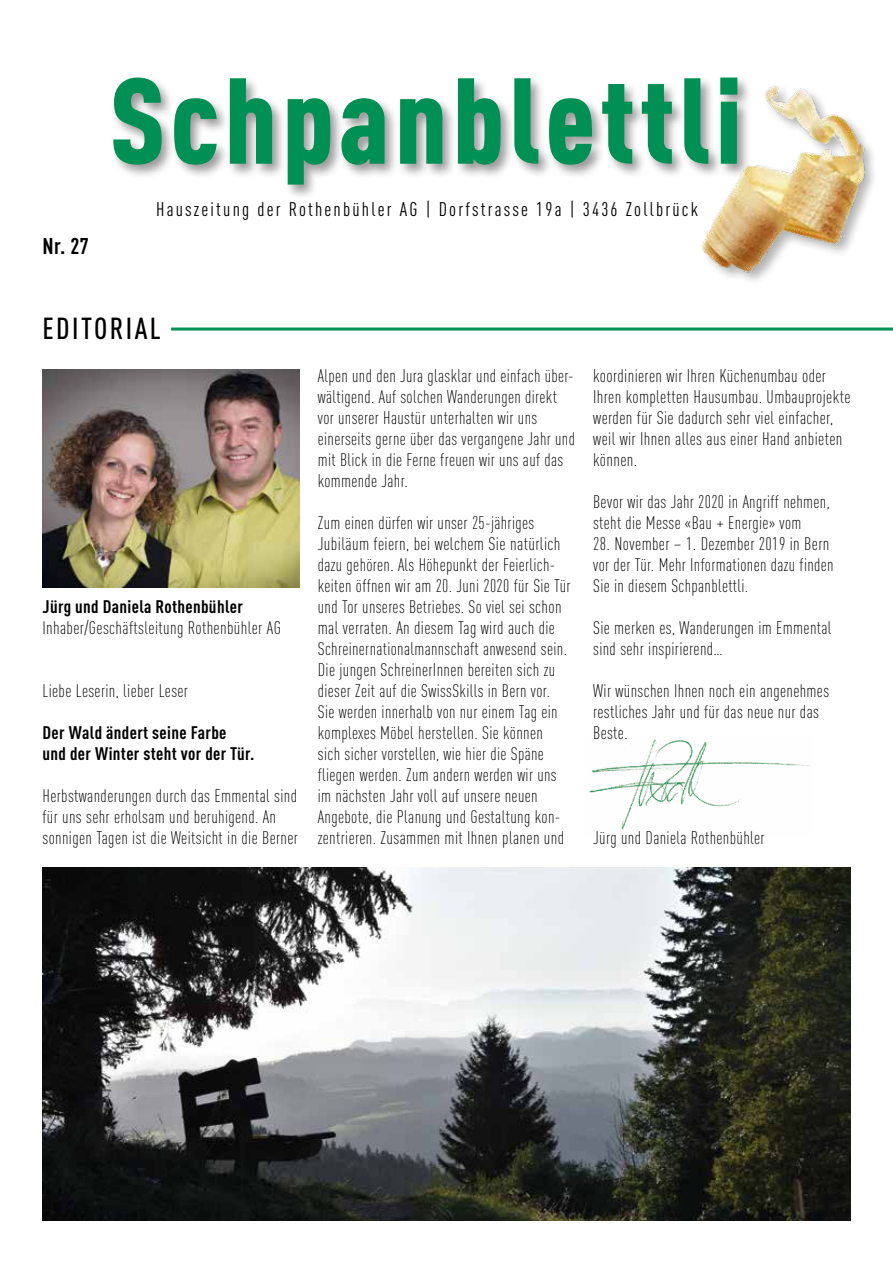
<style>
.page{position:relative;width:893px;height:1263px;background:#fff}
.page>*{position:absolute;margin:0;border:0;box-sizing:border-box;transform-origin:0 0}
.t1{font:900 condensed 120px "DIN Pro";letter-spacing:.04em;color:#008f54}
.t2{font:500 condensed 30px "DIN Pro";letter-spacing:.08em;color:#000}
.t3{font:700 condensed 22.5px "DIN Pro";color:#000}
.t4{font:condensed 19.5px "DIN Pro";letter-spacing:.115em;color:#000}
.t5{font:300 condensed 18px/21px "DIN Pro";letter-spacing:.02em;color:#000}
.t6{font:700 condensed 18px/21px "DIN Pro";letter-spacing:.02em;color:#000}
</style>
<div class="page">
<img style="left:589px;top:739px;width:221px;height:91px">
<img style="left:43px;top:370px;width:257px;height:218px">
<img style="left:43px;top:867px;width:807px;height:353px">
<div style="left:111px;top:75px;width:642px;height:125px;background:#000;opacity:.4"></div>
<img style="left:699px;top:75px;width:171px;height:205px">
<hr style="left:171px;top:327px;width:722px;height:3px;background:#008f54">
<h1 class="t1" style="left:109px;top:28px;width:634px">Schpanblettli</h1>
<p class="t3" style="left:43px;top:229px;width:48px">Nr. 27</p>
<p class="t4" style="left:156px;top:195px;width:543px">Hauszeitung der Rothenbühler AG | Dorfstrasse 19a | 3436 Zollbrück</p>
<h2 class="t2" style="left:43px;top:306px;width:120px">EDITORIAL</h2>
<p class="t6" style="left:43px;top:595px;width:202px">Jürg und Daniela Rothenbühler</p>
<p class="t5" style="left:43px;top:616px;width:240px">Inhaber/Geschäftsleitung Rothenbühler AG</p>
<p class="t5" style="left:43px;top:679px;width:147px">Liebe Leserin, lieber Leser</p>
<p class="t6" style="left:43px;top:721px;width:213px">Der Wald ändert seine Farbe und der Winter steht vor der Tür.</p>
<p class="t5" style="left:43px;top:784px;width:257px">Herbstwanderungen durch das Emmental sind für uns sehr erholsam und beruhigend. An sonnigen Tagen ist die Weitsicht in die Berner</p>
<p class="t5" style="left:318px;top:364px;width:259px">Alpen und den Jura glasklar und einfach über&shy;wältigend. Auf solchen Wanderungen direkt vor unserer Haustür unterhalten wir uns einerseits gerne über das vergangene Jahr und mit Blick in die Ferne freuen wir uns auf das kommende Jahr.</p>
<p class="t5" style="left:318px;top:511px;width:254px">Zum einen dürfen wir unser 25-jähriges Jubiläum feiern, bei welchem Sie natürlich dazu gehören. Als Höhepunkt der Feierlich&shy;keiten öffnen wir am 20. Juni 2020 für Sie Tür und Tor unseres Betriebes. So viel sei schon mal verraten. An diesem Tag wird auch die Schreinernationalmannschaft anwesend sein.<br>Die jungen SchreinerInnen bereiten sich zu dieser Zeit auf die SwissSkills in Bern vor.<br>Sie werden innerhalb von nur einem Tag ein komplexes Möbel herstellen. Sie können<br>sich sicher vorstellen, wie hier die Späne fliegen werden. Zum andern werden wir uns im nächsten Jahr voll auf unsere neuen Angebote, die Planung und Gestaltung kon&shy;zentrieren. Zusammen mit Ihnen planen und</p>
<p class="t5" style="left:593px;top:364px;width:259px">koordinieren wir Ihren Küchenumbau oder Ihren kompletten Hausumbau. Umbauprojekte werden für Sie dadurch sehr viel einfacher, weil wir Ihnen alles aus einer Hand anbieten können.</p>
<p class="t5" style="left:593px;top:490px;width:238px">Bevor wir das Jahr 2020 in Angriff nehmen, steht die Messe «Bau + Energie» vom</p>
<p class="t5" style="left:593px;top:532px;width:242px">28. November – 1. Dezember 2019 in Bern vor der Tür. Mehr Informationen dazu finden<br>Sie in diesem Schpanblettli.</p>
<p class="t5" style="left:593px;top:616px;width:240px">Sie merken es, Wanderungen im Emmental sind sehr inspirierend…</p>
<p class="t5" style="left:593px;top:679px;width:238px">Wir wünschen Ihnen noch ein angenehmes restliches Jahr und für das neue nur das<br>Beste.</p>
<p class="t5" style="left:593px;top:826px;width:173px">Jürg und Daniela Rothenbühler</p>
</div>
